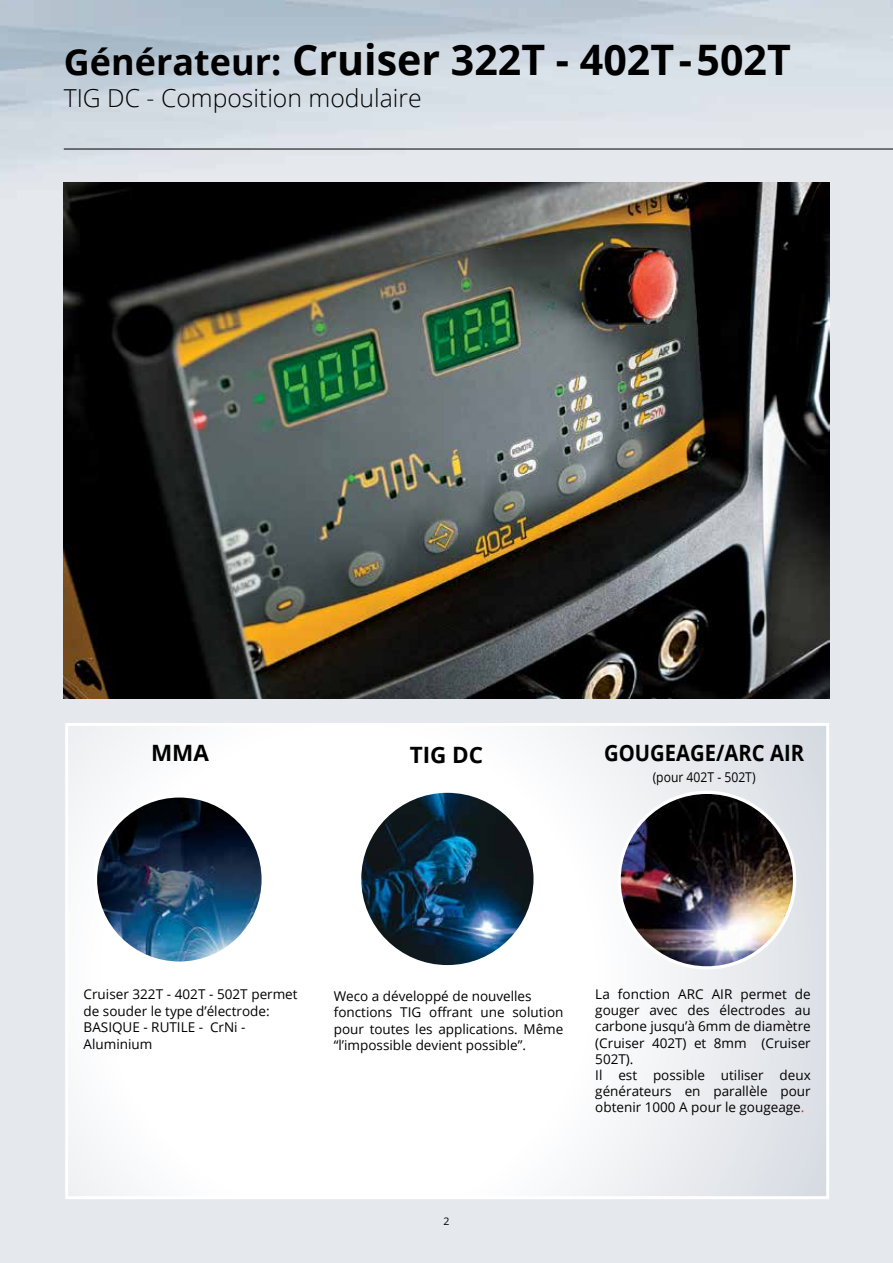
<style>
.page{position:relative;width:893px;height:1263px;background:#fff}
.page>*{position:absolute;margin:0;border:0;box-sizing:border-box;transform-origin:0 0}
.t1{font:700 42px "Open Sans";color:#000}
.t2{font:300 24.75px "Open Sans";color:#000}
.t3{font:700 22.5px "Open Sans";color:#000;scale:.9 1}
.t4{font:700 22.5px "Open Sans";color:#000}
.t5{font:13.5px/16.2px "Open Sans";color:#000}
.t6{font:13.5px "Open Sans";color:#000;scale:.9 1}
.t7{font:10.5px "Open Sans";color:#000}
.s1{font-size:36px}
.s2{color:#ed1d24}
</style>
<div class="page">
<img style="left:0;top:0;width:893px;height:1263px">
<hr style="left:64px;top:149px;width:829px;height:1px;background:#000">
<svg style="left:69px;top:727px;width:756px;height:468px"></svg>
<div style="left:65px;top:723px;width:764px;height:476px;border:3px solid #fff"></div>
<img style="left:64px;top:183px;width:765px;height:516px">
<img style="left:619px;top:792px;width:176px;height:176px;border-radius:88px">
<img style="left:95px;top:796px;width:168px;height:167px;border-radius:84px">
<img style="left:360px;top:791px;width:175px;height:176px;border-radius:88px">
<h1 class="t1" style="left:64px;top:30px;width:729px"><span class="s1">Générateur:</span> Cruiser 322T - 402T - 502T</h1>
<h2 class="t2" style="left:64px;top:81px;width:359px">TIG DC - Composition modulaire</h2>
<h3 class="t4" style="left:151px;top:737px;width:59px">MMA</h3>
<h3 class="t4" style="left:410px;top:739px;width:75px">TIG DC</h3>
<h3 class="t3" style="left:604px;top:737px;width:224px">GOUGEAGE/ARC AIR</h3>
<p class="t6" style="left:653px;top:768px;width:116px">(pour 402T - 502T)</p>
<p class="t5" style="left:84px;top:985px;width:216px">Cruiser 322T - 402T - 502T permet de souder le type d’électrode:<br>BASIQUE - RUTILE - CrNi -<br>Aluminium</p>
<p class="t5" style="left:595px;top:986px;width:217px">La fonction ARC AIR permet de gouger avec des électrodes au carbone jusqu’à 6mm de diamètre (Cruiser 402T) et 8mm (Cruiser<br>502T).<br>Il est possible utiliser deux générateurs en parallèle pour obtenir 1000 A pour le gougeage<span class="s2">.</span></p>
<p class="t5" style="left:334px;top:988px;width:231px">Weco a développé de nouvelles fonctions TIG offrant une solution pour toutes les applications. Même “l’impossible devient possible”.</p>
<p class="t7" style="left:443px;top:1214px;width:8px">2</p>
</div>
